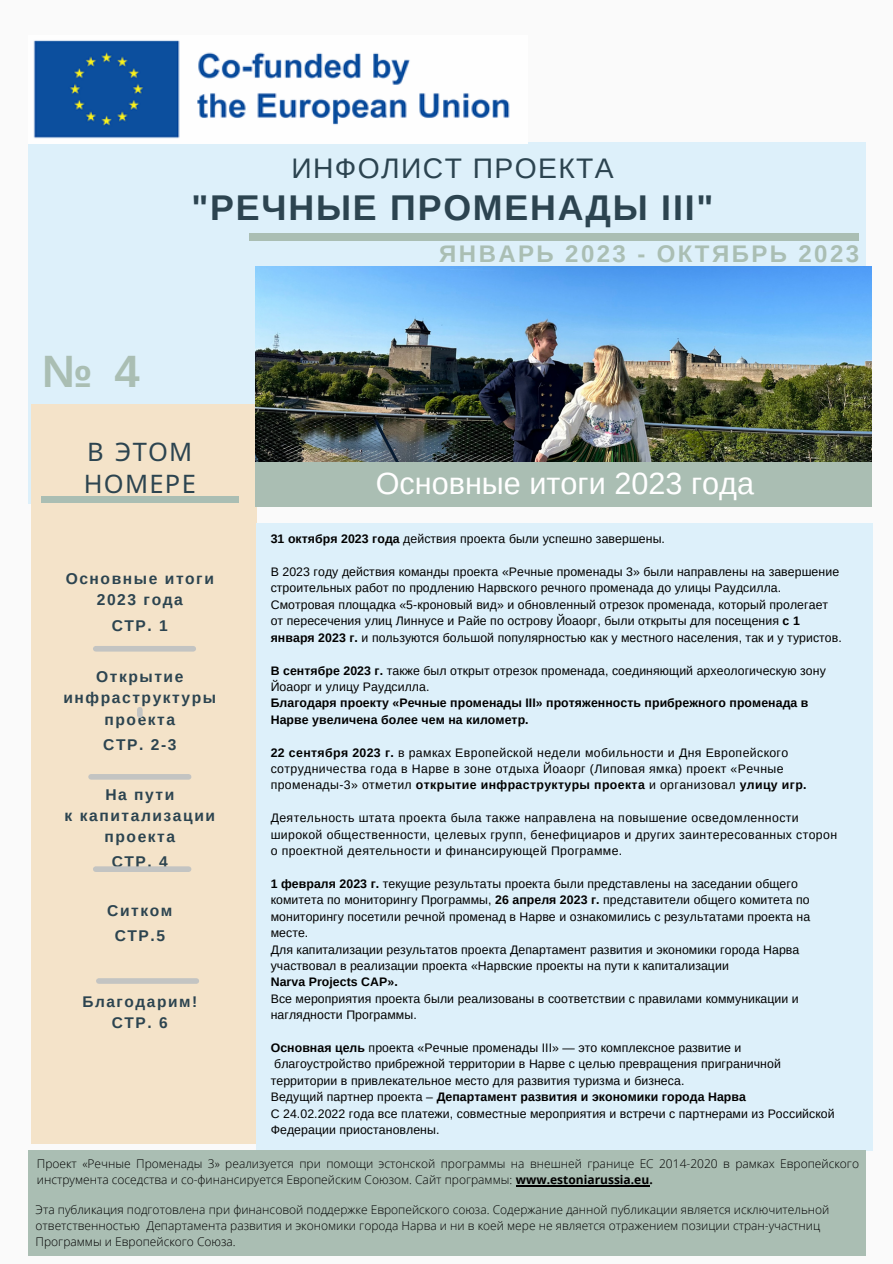
<style>
.page{position:relative;width:893px;height:1264px;background:#fff}
.page>*{position:absolute;margin:0;border:0;box-sizing:border-box;transform-origin:0 0}
.t1{font:700 45.3px "Arimo";color:#aabeb3}
.t2{font:700 35.7px "Arimo";letter-spacing:.05em;color:#2c4450}
.t3{font:30.6px "Arimo";color:#fff}
.t4{font:28.2px "Arimo";letter-spacing:.05em;color:#2c4450}
.t5{font:25.5px/31.7px "Noto Sans";letter-spacing:.05em;color:#2c4450}
.t6{font:700 24px "Arimo";letter-spacing:.1em;color:#aabeb3}
.t7{font:700 15.6px/21.6px "Arimo";letter-spacing:.1em;color:#2c4450;text-align:center}
.t8{font:700 15.45px "Arimo";letter-spacing:.1em;color:#2c4450}
.t9{font:12.3px/16.4px "Arimo";letter-spacing:.005em;color:#000}
.t10{font:12.3px/16.4px "Arimo";letter-spacing:.03em;color:#000}
.t11{font:700 12.3px/16.4px "Arimo";letter-spacing:.005em;color:#000}
.t12{font:300 12px/16px "Open Sans";color:#000}
.s1{font-weight:700}
.s2{font-weight:400}
</style>
<div class="page">
<div style="left:0;top:0;width:892px;height:1263px;background:#fafafa"></div>
<div style="left:29px;top:142px;width:836px;height:362px;background:#ddf0fa"></div>
<div style="left:31px;top:404px;width:225px;height:739px;background:#f4e3c9"></div>
<div style="left:250px;top:234px;width:608px;height:6px;background:#aabeb3"></div>
<img style="left:255px;top:266px;width:616px;height:196px">
<div style="left:41px;top:496px;width:197px;height:7px;background:#aabeb3"></div>
<div style="left:257px;top:522px;width:616px;height:628px;background:#ddf0fa"></div>
<div style="left:29px;top:1150px;width:836px;height:105px;background:#aabeb3"></div>
<div style="left:91px;top:774px;width:98px;height:5px;background:#c3c4c2"></div>
<div style="left:96px;top:646px;width:97px;height:5px;background:#c3c4c2"></div>
<div style="left:96px;top:866px;width:93px;height:6px;background:#c3c4c2"></div>
<svg style="left:137px;top:709px;width:6px;height:6px"></svg>
<div style="left:255px;top:462px;width:616px;height:44px;background:#aabeb3"></div>
<div style="left:99px;top:978px;width:97px;height:5px;background:#c3c4c2"></div>
<img style="left:29px;top:40px;width:498px;height:103px">
<hr style="left:516px;top:1185px;width:133px;height:1px;background:#000">
<p class="t4" style="left:291px;top:152px;width:324px">ИНФОЛИСТ ПРОЕКТА</p>
<p class="t2" style="left:191px;top:188px;width:523px">"РЕЧНЫЕ ПРОМЕНАДЫ III"</p>
<p class="t1" style="left:42px;top:345px;width:99px">№ 4</p>
<p class="t5" style="left:84px;top:436px;width:113px">В ЭТОМ<br>НОМЕРЕ</p>
<p class="t7" style="left:66px;top:567px;width:150px">Основные итоги</p>
<p class="t7" style="left:97px;top:589px;width:88px">2023 года</p>
<p class="t7" style="left:112px;top:614px;width:58px">СТР. 1</p>
<p class="t7" style="left:63px;top:665px;width:154px">Открытие инфраструктуры проекта</p>
<p class="t7" style="left:103px;top:734px;width:75px">СТР. 2-3</p>
<p class="t7" style="left:105px;top:784px;width:70px">На пути</p>
<p class="t7" style="left:65px;top:804px;width:152px">к капитализации</p>
<p class="t7" style="left:104px;top:825px;width:72px">проекта</p>
<p class="t7" style="left:112px;top:850px;width:58px">СТР. 4</p>
<p class="t7" style="left:107px;top:899px;width:67px">Ситком</p>
<p class="t7" style="left:115px;top:924px;width:52px">СТР.5</p>
<p class="t8" style="left:82px;top:993px;width:116px">Благодарим!</p>
<p class="t8" style="left:112px;top:1013px;width:57px">СТР. 6</p>
<p class="t6" style="left:439px;top:240px;width:421px">ЯНВАРЬ 2023 - ОКТЯБРЬ 2023</p>
<p class="t3" style="left:376px;top:466px;width:380px">Основные итоги 2023 года</p>
<p class="t9" style="left:271px;top:531px;width:396px"><span class="s1">31 октября 2023 года</span> действия проекта были успешно завершены.</p>
<p class="t9" style="left:271px;top:563px;width:570px">В 2023 году действия команды проекта «Речные променады 3» были направлены на завершение</p>
<p class="t9" style="left:271px;top:580px;width:512px">строительных работ по продлению Нарвского речного променада до улицы Раудсилла.</p>
<p class="t9" style="left:271px;top:596px;width:572px">Смотровая площадка «5-кроновый вид» и обновленный отрезок променада, который пролегает от пересечения улиц Линнусе и Райе по острову Йоаорг, были открыты для посещения <span class="s1">с 1 января 2023 г.</span> и пользуются большой популярностью как у местного населения, так и у туристов.</p>
<p class="t9" style="left:271px;top:662px;width:556px"><span class="s1">В сентябре 2023 г.</span> также был открыт отрезок променада, соединяющий археологическую зону<br>Йоаорг и улицу Раудсилла.</p>
<p class="t11" style="left:271px;top:695px;width:539px">Благодаря проекту «Речные променады III» протяженность прибрежного променада в<br>Нарве увеличена более чем на километр.</p>
<p class="t10" style="left:271px;top:744px;width:537px"><span class="s1">22 сентября 2023 г.</span> в рамках Европейской недели мобильности и Дня Европейского сотрудничества года в Нарве в зоне отдыха Йоаорг (Липовая ямка) проект «Речные променады-3» отметил <span class="s1">открытие инфраструктуры проекта</span> и организовал <span class="s1">улицу игр.</span></p>
<p class="t10" style="left:271px;top:809px;width:568px">Деятельность штата проекта была также направлена на повышение осведомленности широкой общественности, целевых групп, бенефициаров и других заинтересованных сторон о проектной деятельности и финансирующей Программе.</p>
<p class="t9" style="left:271px;top:875px;width:541px"><span class="s1">1 февраля 2023 г.</span> текущие результаты проекта были представлены на заседании общего комитета по мониторингу Программы, <span class="s1">26 апреля 2023 г.</span> представители общего комитета по мониторингу посетили речной променад в Нарве и ознакомились с результатами проекта на месте.</p>
<p class="t9" style="left:271px;top:941px;width:530px">Для капитализации результатов проекта Департамент развития и экономики города Нарва</p>
<p class="t9" style="left:271px;top:957px;width:459px">участвовал в реализации проекта «Нарвские проекты на пути к капитализации</p>
<p class="t11" style="left:271px;top:973px;width:128px">Narva Projects CAP».</p>
<p class="t9" style="left:271px;top:990px;width:529px">Все мероприятия проекта были реализованы в соответствии с правилами коммуникации и</p>
<p class="t9" style="left:271px;top:1006px;width:148px">наглядности Программы.</p>
<p class="t9" style="left:271px;top:1039px;width:472px"><span class="s1">Основная цель</span> проекта «Речные променады III» — это комплексное развитие и</p>
<p class="t9" style="left:271px;top:1055px;width:511px">благоустройство прибрежной территории в Нарве с целью превращения приграничной территории в привлекательное место для развития туризма и бизнеса.</p>
<p class="t11" style="left:271px;top:1088px;width:476px"><span class="s2">Ведущий партнер проекта –</span> Департамент развития и экономики города Нарва</p>
<p class="t9" style="left:271px;top:1105px;width:565px">С 24.02.2022 года все платежи, совместные мероприятия и встречи с партнерами из Российской<br>Федерации приостановлены.</p>
<p class="t12" style="left:37px;top:1155px;width:823px">Проект «Речные Променады 3» реализуется при помощи эстонской программы на внешней границе ЕС 2014-2020 в рамках Европейского инструмента соседства и со-финансируется Европейским Союзом. Сайт программы: <span class="s1">www.estoniarussia.eu.</span></p>
<p class="t12" style="left:36px;top:1201px;width:795px">Эта публикация подготовлена при финансовой поддержке Европейского союза. Содержание данной публикации является исключительной ответственностью Департамента развития и экономики города Нарва и ни в коей мере не является отражением позиции стран-участниц<br>Программы и Европейского Союза.</p>
</div>
